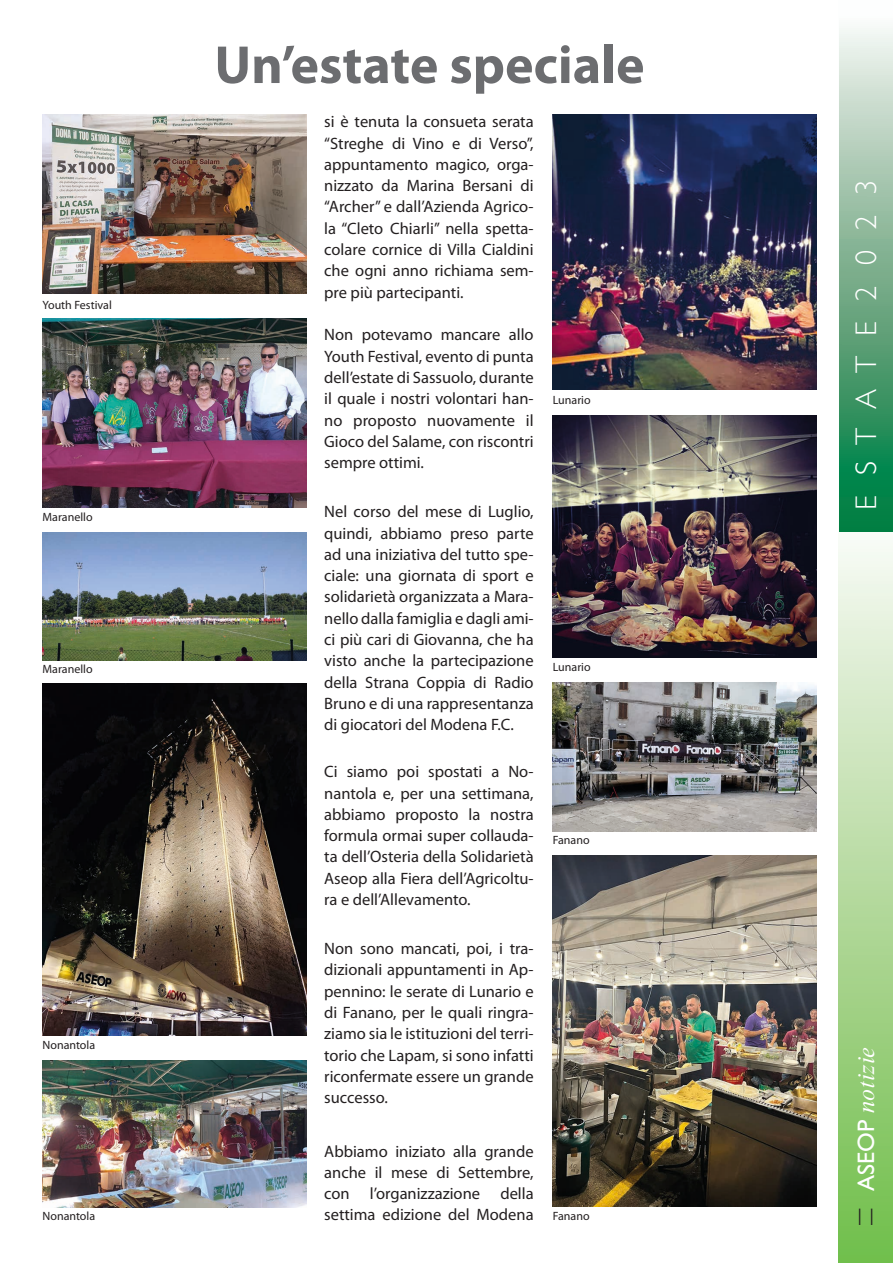
<style>
.page{position:relative;width:893px;height:1263px;background:#fff}
.page>*{position:absolute;margin:0;border:0;box-sizing:border-box;transform-origin:0 0}
.Nessuna_spaziatura{font:700 54px "Myriad Pro";color:#6c6d70}
.t1{font:300 30px "Gill Sans Std";letter-spacing:.68em;color:#fff}
.t2{font:italic 24px "Times New Roman MT Std";color:#fff}
.t3{font:300 24px "Gill Sans Std";color:#231f20}
.t4{font:16.5px/21.3px "Myriad Pro";color:#231f20;text-align:justify}
.t5{font:12px "Myriad Pro";color:#231f20}
.s1{font-family:"Gill Sans Std";font-style:normal}
</style>
<div class="page">
<svg style="left:839px;top:531px;width:54px;height:732px;background:#b3da9e"></svg>
<svg style="left:839px;top:28px;width:54px;height:503px;background:#74b08e"></svg>
<img style="left:43px;top:115px;width:263px;height:179px">
<img style="left:43px;top:684px;width:263px;height:351px">
<img style="left:43px;top:1060px;width:263px;height:147px">
<img style="left:43px;top:319px;width:263px;height:188px">
<img style="left:43px;top:532px;width:263px;height:128px">
<img style="left:553px;top:115px;width:263px;height:275px">
<img style="left:553px;top:416px;width:263px;height:241px">
<img style="left:553px;top:683px;width:263px;height:148px">
<img style="left:553px;top:855px;width:263px;height:352px">
<p class="t5" style="left:43px;top:298px;width:71px">Youth Festival</p>
<p class="t5" style="left:43px;top:510px;width:52px">Maranello</p>
<p class="t5" style="left:43px;top:662px;width:52px">Maranello</p>
<p class="t5" style="left:43px;top:1038px;width:54px">Nonantola</p>
<p class="t5" style="left:43px;top:1209px;width:54px">Nonantola</p>
<p class="Nessuna_spaziatura" style="left:214px;top:35px;width:432px">Un’estate speciale</p>
<p class="t4" style="left:324px;top:111px;width:211px">si è tenuta la consueta serata “Streghe di Vino e di Verso”, appuntamento magico, orga&shy;nizzato da Marina Bersani di “Archer” e dall’Azienda Agrico&shy;la “Cleto Chiarli” nella spetta&shy;colare cornice di Villa Cialdini che ogni anno richiama sem&shy;pre più partecipanti.</p>
<p class="t4" style="left:324px;top:324px;width:211px">Non potevamo mancare allo Youth Festival, evento di punta dell’estate di Sassuolo, durante il quale i nostri volontari han&shy;no proposto nuovamente il Gioco del Salame, con riscontri sempre ottimi.</p>
<p class="t4" style="left:324px;top:501px;width:211px">Nel corso del mese di Luglio, quindi, abbiamo preso parte ad una iniziativa del tutto spe&shy;ciale: una giornata di sport e solidarietà organizzata a Mara&shy;nello dalla famiglia e dagli ami&shy;ci più cari di Giovanna, che ha visto anche la partecipazione della Strana Coppia di Radio Bruno e di una rappresentanza di giocatori del Modena F.C.</p>
<p class="t4" style="left:324px;top:761px;width:211px">Ci siamo poi spostati a No&shy;nantola e, per una settimana, abbiamo proposto la nostra formula ormai super collauda&shy;ta dell’Osteria della Solidarietà Aseop alla Fiera dell’Agricoltu&shy;ra e dell’Allevamento.</p>
<p class="t4" style="left:324px;top:938px;width:211px">Non sono mancati, poi, i tra&shy;dizionali appuntamenti in Ap&shy;pennino: le serate di Lunario e di Fanano, per le quali ringra&shy;ziamo sia le istituzioni del terri&shy;torio che Lapam, si sono infatti riconfermate essere un grande successo.</p>
<p class="t5" style="left:553px;top:393px;width:39px">Lunario</p>
<p class="t5" style="left:553px;top:661px;width:39px">Lunario</p>
<p class="t5" style="left:553px;top:833px;width:38px">Fanano</p>
<p class="t4" style="left:324px;top:1141px;width:211px">Abbiamo iniziato alla grande anche il mese di Settembre, con l’organizzazione della settima edizione del Modena</p>
<p class="t5" style="left:553px;top:1210px;width:38px">Fanano</p>
<p class="t1" style="left:849px;top:510px;width:332px;rotate:-90deg">ESTATE2023</p>
<h3 class="t2" style="left:853px;top:1191px;width:145px;rotate:-90deg"><span class="s1">ASEOP</span> notizie</h3>
<h3 class="t3" style="left:854px;top:1204px;width:25px">11</h3>
</div>
